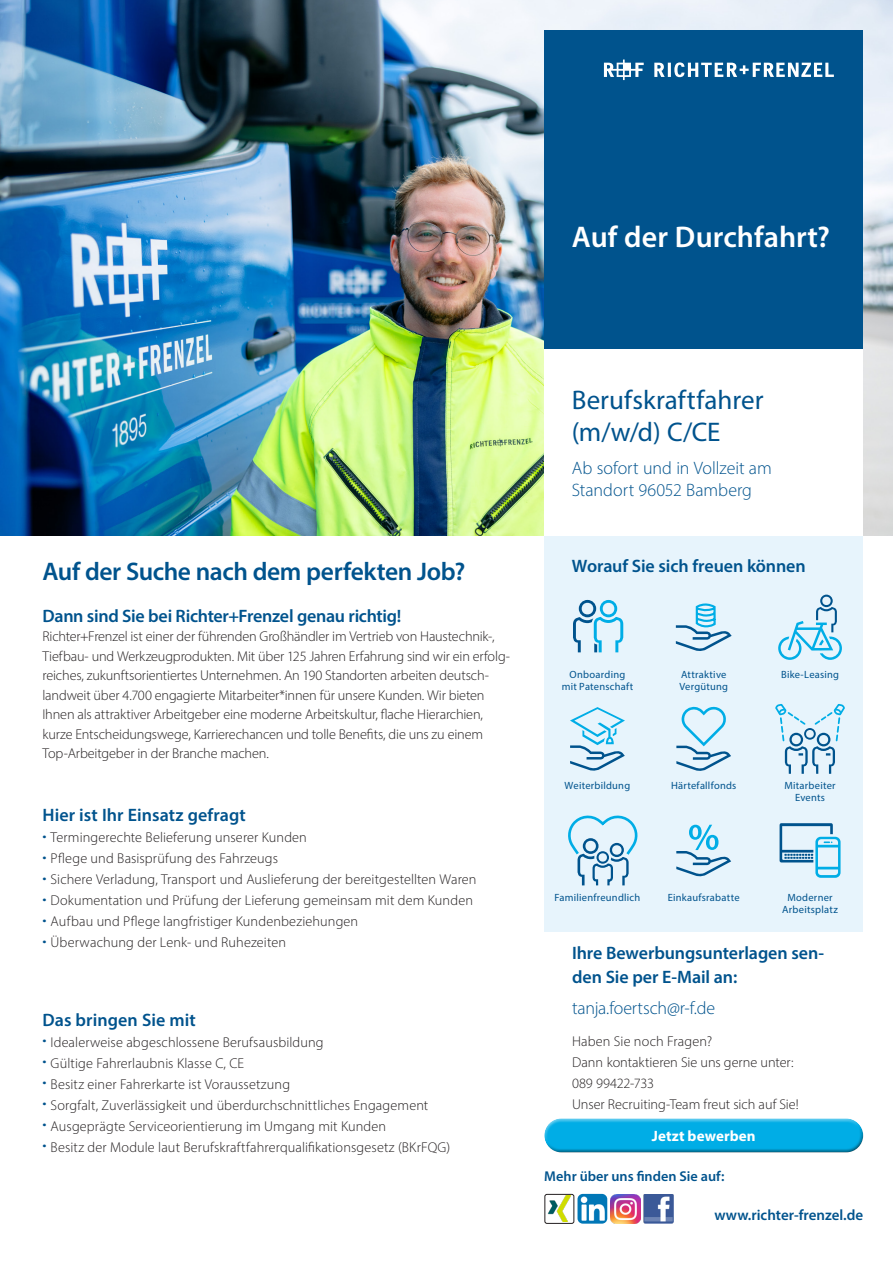
<style>
.page{position:relative;width:893px;height:1263px;background:#fff}
.page>*{position:absolute;margin:0;border:0;box-sizing:border-box;transform-origin:0 0}
.t1{font:600 30px "Myriad Pro";color:#fff}
.t2{font:27px "Myriad Pro";letter-spacing:.005em;color:#00538d}
.t3{font:600 25.5px "Myriad Pro";letter-spacing:-.015em;color:#00538d}
.t4{font:600 18px/24px "Myriad Pro";letter-spacing:-.005em;color:#00538d}
.t5{font:300 18px "Myriad Pro";letter-spacing:-.005em;color:#00538d}
.t6{font:600 15px "Myriad Pro";color:#00538d}
.t7{font:700 15px "Myriad Pro";letter-spacing:.01em;color:#fff}
.t8{font:300 14.25px/19.5px "Myriad Pro";color:#231f20}
.t9{font:600 14.25px "Myriad Pro";color:#00538d}
.t10{font:10.5px/12px "Myriad Pro";letter-spacing:.02em;color:#00538d;text-align:center}
</style>
<div class="page">
<img style="left:0;top:0;width:893px;height:536px">
<div style="left:544px;top:536px;width:319px;height:395px;background:#e7f4fc"></div>
<div style="left:544px;top:349px;width:319px;height:187px;background:#fff"></div>
<div style="left:544px;top:30px;width:319px;height:319px;background:#00538d"></div>
<div style="left:539px;top:1114px;width:325px;height:31px;background:#fff;opacity:.75"></div>
<div style="left:543px;top:1125px;width:321px;height:28px;background:#231f20;opacity:.75"></div>
<svg style="left:573px;top:600px;width:50px;height:52px"></svg>
<svg style="left:570px;top:707px;width:55px;height:64px"></svg>
<svg style="left:568px;top:815px;width:69px;height:71px"></svg>
<svg style="left:676px;top:603px;width:56px;height:48px"></svg>
<svg style="left:676px;top:706px;width:55px;height:65px"></svg>
<svg style="left:676px;top:825px;width:55px;height:52px"></svg>
<svg style="left:778px;top:595px;width:64px;height:65px"></svg>
<svg style="left:775px;top:704px;width:70px;height:70px"></svg>
<svg style="left:780px;top:823px;width:60px;height:55px"></svg>
<img style="left:547px;top:1196px;width:24px;height:26px">
<div style="left:544px;top:1194px;width:30px;height:30px;border:1px solid #231f20;border-radius:2px"></div>
<img style="left:577px;top:1194px;width:30px;height:30px">
<img style="left:611px;top:1194px;width:29px;height:30px">
<img style="left:644px;top:1194px;width:29px;height:30px">
<svg style="left:654px;top:62px;width:180px;height:15px"></svg>
<svg style="left:604px;top:60px;width:40px;height:20px"></svg>
<p class="t1" style="left:572px;top:218px;width:260px">Auf der Durchfahrt?</p>
<p class="t3" style="left:43px;top:556px;width:424px">Auf der Suche nach dem perfekten Job?</p>
<p class="t4" style="left:43px;top:603px;width:360px">Dann sind Sie bei Richter+Frenzel genau richtig!</p>
<p class="t8" style="left:43px;top:626px;width:469px">Richter+Frenzel ist einer der führenden Großhändler im Vertrieb von Haustechnik-, Tiefbau- und Werkzeugprodukten. Mit über 125 Jahren Erfahrung sind wir ein erfolg&shy;reiches, zukunftsorientiertes Unternehmen. An 190 Standorten arbeiten deutsch&shy;landweit über 4.700 engagierte Mitarbeiter*innen für unsere Kunden. Wir bieten Ihnen als attraktiver Arbeitgeber eine moderne Arbeitskultur, flache Hierarchien, kurze Entscheidungswege, Karrierechancen und tolle Benefits, die uns zu einem Top-Arbeitgeber in der Branche machen.</p>
<p class="t4" style="left:43px;top:803px;width:205px">Hier ist Ihr Einsatz gefragt</p>
<p class="t8" style="left:43px;top:827px;width:266px"><sup>.</sup> Termingerechte Belieferung unserer Kunden</p>
<p class="t8" style="left:43px;top:848px;width:237px"><sup>.</sup> Pflege und Basisprüfung des Fahrzeugs</p>
<p class="t8" style="left:43px;top:869px;width:436px"><sup>.</sup> Sichere Verladung, Transport und Auslieferung der bereitgestellten Waren</p>
<p class="t8" style="left:43px;top:890px;width:432px"><sup>.</sup> Dokumentation und Prüfung der Lieferung gemeinsam mit dem Kunden</p>
<p class="t8" style="left:43px;top:911px;width:317px"><sup>.</sup> Aufbau und Pflege langfristiger Kundenbeziehungen</p>
<p class="t8" style="left:43px;top:932px;width:245px"><sup>.</sup> Überwachung der Lenk- und Ruhezeiten</p>
<p class="t4" style="left:43px;top:1007px;width:155px">Das bringen Sie mit</p>
<p class="t8" style="left:43px;top:1032px;width:283px"><sup>.</sup> Idealerweise abgeschlossene Berufsausbildung</p>
<p class="t8" style="left:43px;top:1053px;width:203px"><sup>.</sup> Gültige Fahrerlaubnis Klasse C, CE</p>
<p class="t8" style="left:43px;top:1074px;width:249px"><sup>.</sup> Besitz einer Fahrerkarte ist Voraussetzung</p>
<p class="t8" style="left:43px;top:1095px;width:387px"><sup>.</sup> Sorgfalt, Zuverlässigkeit und überdurchschnittliches Engagement</p>
<p class="t8" style="left:43px;top:1116px;width:345px"><sup>.</sup> Ausgeprägte Serviceorientierung im Umgang mit Kunden</p>
<p class="t8" style="left:43px;top:1137px;width:409px"><sup>.</sup> Besitz der Module laut Berufskraftfahrerqualifikationsgesetz (BKrFQG)</p>
<p class="t2" style="left:572px;top:383px;width:193px">Berufskraftfahrer</p>
<p class="t2" style="left:572px;top:416px;width:150px">(m/w/d) C/CE</p>
<p class="t5" style="left:572px;top:457px;width:201px">Ab sofort und in Vollzeit am</p>
<p class="t5" style="left:572px;top:479px;width:182px">Standort 96052 Bamberg</p>
<p class="t4" style="left:572px;top:553px;width:235px">Worauf Sie sich freuen können</p>
<p class="t10" style="left:570px;top:668px;width:57px">Onboarding</p>
<p class="t10" style="left:781px;top:668px;width:59px">Bike-Leasing</p>
<p class="t10" style="left:562px;top:680px;width:73px">mit Patenschaft</p>
<p class="t10" style="left:681px;top:668px;width:47px">Attraktive</p>
<p class="t10" style="left:679px;top:680px;width:50px">Vergütung</p>
<p class="t10" style="left:565px;top:779px;width:67px">Weiterbildung</p>
<p class="t10" style="left:671px;top:779px;width:67px">Härtefallfonds</p>
<p class="t10" style="left:784px;top:779px;width:53px">Mitarbeiter<br>Events</p>
<p class="t10" style="left:555px;top:891px;width:87px">Familienfreundlich</p>
<p class="t10" style="left:668px;top:891px;width:73px">Einkaufsrabatte</p>
<p class="t10" style="left:787px;top:891px;width:47px">Moderner</p>
<p class="t10" style="left:782px;top:903px;width:57px">Arbeitsplatz</p>
<p class="t4" style="left:572px;top:940px;width:254px">Ihre Bewerbungsunterlagen sen&shy;den Sie per E-Mail an:</p>
<p class="t5" style="left:572px;top:997px;width:145px">tanja.foertsch@r-f.de</p>
<p class="t8" style="left:572px;top:1031px;width:142px">Haben Sie noch Fragen?</p>
<p class="t8" style="left:572px;top:1052px;width:223px">Dann kontaktieren Sie uns gerne unter:</p>
<p class="t8" style="left:572px;top:1073px;width:83px">089 99422-733</p>
<p class="t8" style="left:572px;top:1094px;width:228px">Unser Recruiting-Team freut sich auf Sie!</p>
<p class="t7" style="left:652px;top:1126px;width:105px">Jetzt bewerben</p>
<p class="t9" style="left:544px;top:1167px;width:182px">Mehr über uns finden Sie auf:</p>
<p class="t6" style="left:714px;top:1206px;width:150px">www.richter-frenzel.de</p>
</div>
